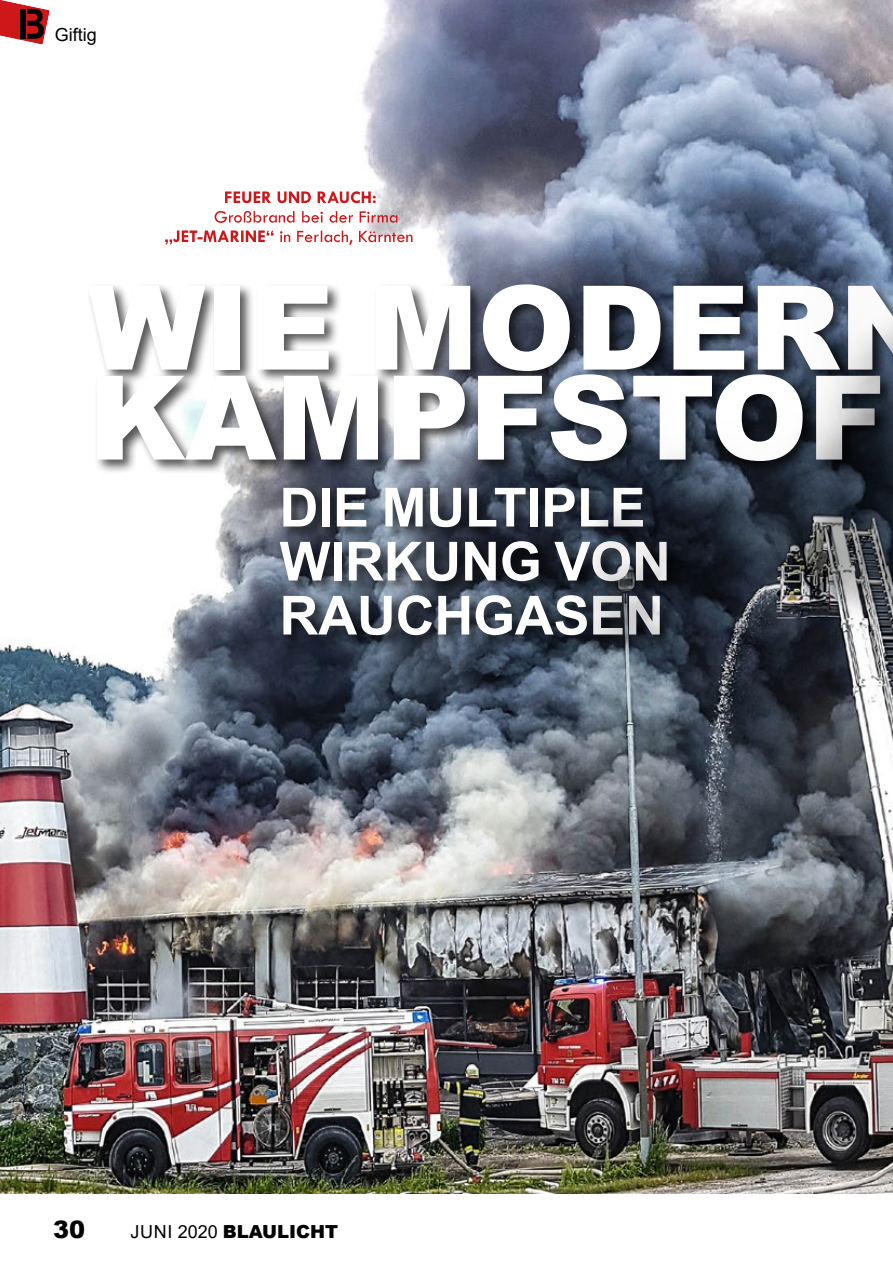
<style>
.page{position:relative;width:893px;height:1263px;background:#fff}
.page>*{position:absolute;margin:0;border:0;box-sizing:border-box;transform-origin:0 0}
.t1{font:900 117px/90px "Arial";letter-spacing:-.005em;color:#fff}
.t2{font:700 54px/54px "Arial";letter-spacing:-.005em;color:#fff}
.t3{font:900 24px "Arial";color:#000}
.t4{font:900 18px "Arial";color:#000}
.t5{font:18px "Arial";color:#000}
.s1{font-weight:400}
</style>
<div class="page">
<img style="left:0;top:0;width:893px;height:1194px">
<svg style="left:0;top:0;width:50px;height:45px"></svg>
<div style="left:21px;top:9px;width:5px;height:30px;background:#010202"></div>
<div style="left:86px;top:281px;width:807px;height:195px;background:#000;opacity:.67"></div>
<div style="left:277px;top:484px;width:405px;height:166px;background:#000;opacity:.67"></div>
<img style="left:367px;top:129px;width:526px;height:561px">
<svg style="left:165px;top:230px;width:247px;height:15px"></svg>
<svg style="left:215px;top:211px;width:182px;height:12px"></svg>
<svg style="left:225px;top:191px;width:151px;height:12px"></svg>
<p class="t5" style="left:55px;top:22px;width:44px">Giftig</p>
<h1 class="t1" style="left:88px;top:279px;width:850px">WIE MODERN<br>KAMPFSTOF</h1>
<p class="t2" style="left:279px;top:481px;width:393px">DIE MULTIPLE<br>WIRKUNG VON<br>RAUCHGASEN</p>
<p class="t3" style="left:53px;top:1212px;width:34px">30</p>
<p class="t4" style="left:130px;top:1218px;width:209px"><span class="s1">JUNI 2020</span> BLAULICHT</p>
</div>
